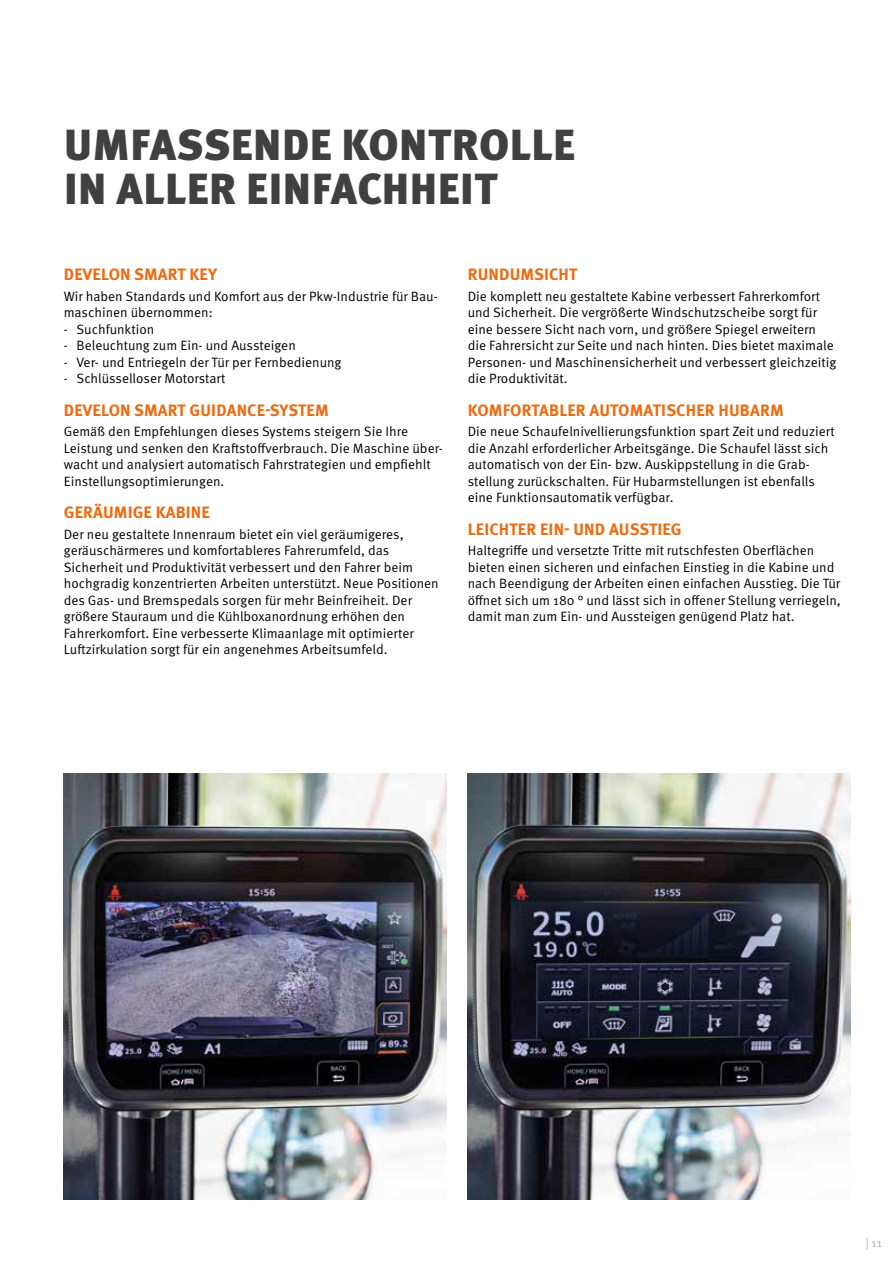
<style>
.page{position:relative;width:893px;height:1263px;background:#fff}
.page>*{position:absolute;margin:0;border:0;box-sizing:border-box;transform-origin:0 0}
.t1{font:900 43.5px/43.5px "Meta Pro";letter-spacing:.01em;color:#423f41}
.t2{font:700 16.5px "Meta Pro";letter-spacing:.01em;color:#ed6a0f}
.t3{font:13.5px/16.5px "Meta Pro Norm";color:#000}
.t4{font:12px "Meta Pro Norm";color:#b2b2b2}
</style>
<div class="page">
<img style="left:64px;top:774px;width:382px;height:425px">
<img style="left:468px;top:774px;width:382px;height:425px">
<h1 class="t1" style="left:64px;top:121px;width:513px">UMFASSENDE KONTROLLE<br>IN ALLER EINFACHHEIT</h1>
<p class="t2" style="left:64px;top:261px;width:155px">DEVELON SMART KEY</p>
<p class="t3" style="left:64px;top:287px;width:375px">Wir haben Standards und Komfort aus der Pkw-Industrie für Bau&shy;maschinen übernommen:</p>
<p class="t3" style="left:64px;top:320px;width:92px">- Suchfunktion</p>
<p class="t3" style="left:64px;top:337px;width:234px">- Beleuchtung zum Ein- und Aussteigen</p>
<p class="t3" style="left:64px;top:353px;width:279px">- Ver- und Entriegeln der Tür per Fernbedienung</p>
<p class="t3" style="left:64px;top:370px;width:163px">- Schlüsselloser Motorstart</p>
<p class="t2" style="left:64px;top:397px;width:266px">DEVELON SMART GUIDANCE-SYSTEM</p>
<p class="t3" style="left:64px;top:423px;width:381px">Gemäß den Empfehlungen dieses Systems steigern Sie Ihre Leistung und senken den Kraftstoffverbrauch. Die Maschine über&shy;wacht und analysiert automatisch Fahrstrategien und empfiehlt Einstellungsoptimierungen.</p>
<p class="t2" style="left:64px;top:499px;width:148px">GERÄUMIGE KABINE</p>
<p class="t3" style="left:64px;top:525px;width:376px">Der neu gestaltete Innenraum bietet ein viel geräumigeres, geräuschärmeres und komfortableres Fahrerumfeld, das Sicherheit und Produktivität verbessert und den Fahrer beim hochgradig konzentrierten Arbeiten unterstützt. Neue Positionen des Gas- und Bremspedals sorgen für mehr Beinfreiheit. Der größere Stauraum und die Kühlboxanordnung erhöhen den Fahrerkomfort. Eine verbesserte Klimaanlage mit optimierter Luftzirkulation sorgt für ein angenehmes Arbeitsumfeld.</p>
<p class="t2" style="left:468px;top:261px;width:111px">RUNDUMSICHT</p>
<p class="t3" style="left:468px;top:287px;width:370px">Die komplett neu gestaltete Kabine verbessert Fahrerkomfort und Sicherheit. Die vergrößerte Windschutzscheibe sorgt für eine bessere Sicht nach vorn, und größere Spiegel erweitern die Fahrersicht zur Seite und nach hinten. Dies bietet maximale Personen- und Maschinensicherheit und verbessert gleichzeitig die Produktivität.</p>
<p class="t2" style="left:468px;top:397px;width:317px">KOMFORTABLER AUTOMATISCHER HUBARM</p>
<p class="t3" style="left:468px;top:423px;width:368px">Die neue Schaufelnivellierungsfunktion spart Zeit und reduziert die Anzahl erforderlicher Arbeitsgänge. Die Schaufel lässt sich automatisch von der Ein- bzw. Auskippstellung in die Grab&shy;stellung zurückschalten. Für Hubarmstellungen ist ebenfalls eine Funktionsautomatik verfügbar.</p>
<p class="t2" style="left:468px;top:516px;width:215px">LEICHTER EIN- UND AUSSTIEG</p>
<p class="t3" style="left:468px;top:542px;width:374px">Haltegriffe und versetzte Tritte mit rutschfesten Oberflächen bieten einen sicheren und einfachen Einstieg in die Kabine und nach Beendigung der Arbeiten einen einfachen Ausstieg. Die Tür öffnet sich um 180 ° und lässt sich in offener Stellung verriegeln, damit man zum Ein- und Aussteigen genügend Platz hat.</p>
<p class="t4" style="left:866px;top:1233px;width:18px">| 11</p>
</div>
